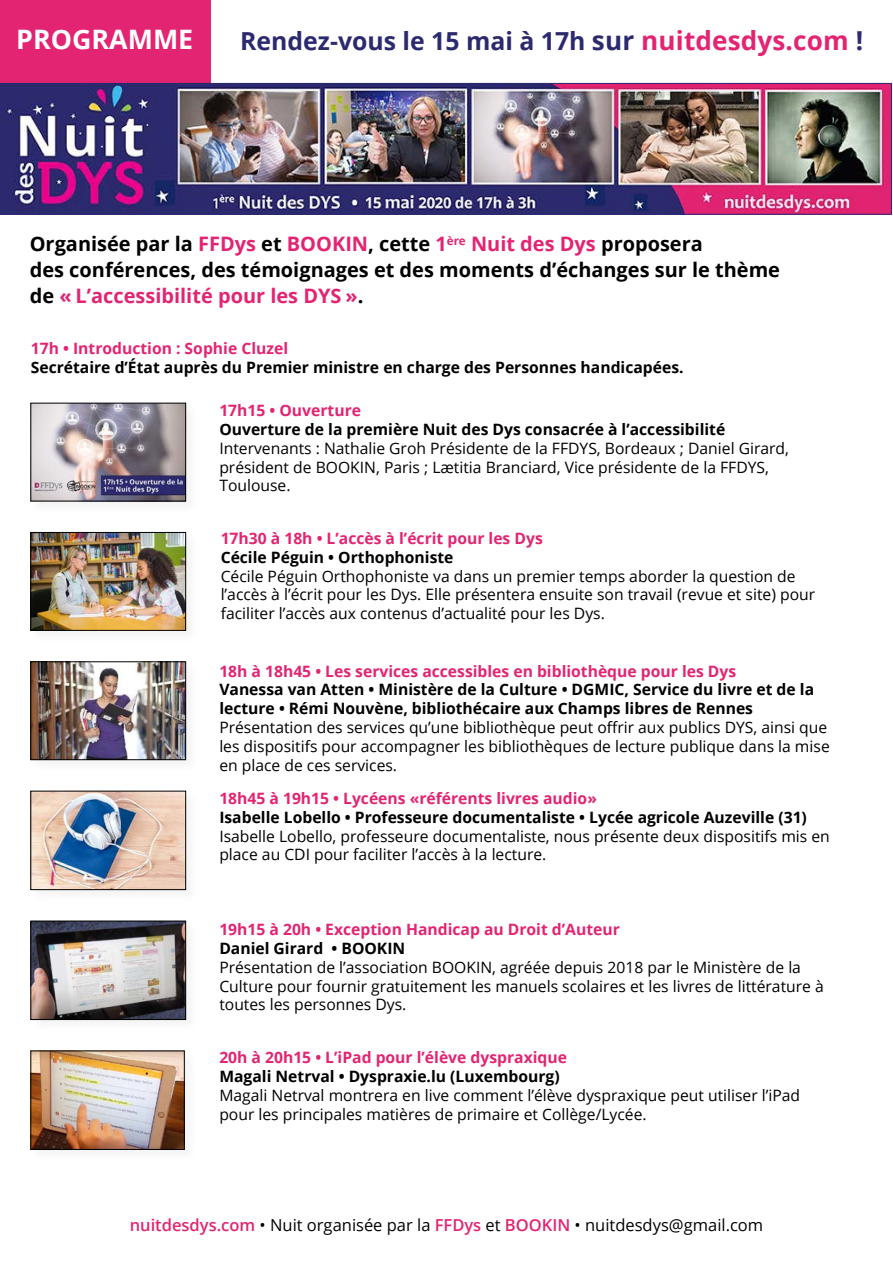
<style>
.page{position:relative;width:893px;height:1263px;background:#fff}
.page>*{position:absolute;margin:0;border:0;box-sizing:border-box;transform-origin:0 0}
.t1{font:700 26.85px "Open Sans";color:#fff}
.t2{font:700 24.75px "Open Sans";color:#2c2a6e}
.t3{font:700 19.95px/25.7px "Open Sans";color:#000}
.t4{font:16.5px "Open Sans";color:#000}
.t5{font:15.6px/18.8px "Open Sans";color:#000}
.t6{font:700 15.6px/18.8px "Open Sans";color:#000}
.t7{font:700 15.6px "Open Sans";color:#e22472}
.s1{font-size:26.1px}
.s2{font-size:26.1px;color:#e22472}
.s3{color:#e22472}
.s4{font-weight:600;color:#e22472}
</style>
<div class="page">
<div style="left:0;top:0;width:210px;height:106px;background:#e22472"></div>
<img style="left:0;top:83px;width:892px;height:132px">
<div style="left:29px;top:401px;width:171px;height:115px;background:#000;opacity:.05"></div>
<img style="left:33px;top:405px;width:151px;height:94px">
<div style="left:31px;top:403px;width:155px;height:98px;border:1px solid #000"></div>
<div style="left:29px;top:530px;width:171px;height:115px;background:#000;opacity:.05"></div>
<img style="left:33px;top:534px;width:151px;height:94px">
<div style="left:31px;top:532px;width:155px;height:98px;border:1px solid #000"></div>
<div style="left:29px;top:660px;width:171px;height:114px;background:#000;opacity:.05"></div>
<img style="left:33px;top:664px;width:151px;height:94px">
<div style="left:31px;top:662px;width:155px;height:98px;border:1px solid #000"></div>
<div style="left:29px;top:788px;width:171px;height:116px;background:#000;opacity:.05"></div>
<img style="left:33px;top:793px;width:151px;height:95px">
<div style="left:31px;top:791px;width:155px;height:99px;border:1px solid #000"></div>
<div style="left:29px;top:918px;width:171px;height:116px;background:#000;opacity:.05"></div>
<img style="left:33px;top:923px;width:151px;height:95px">
<div style="left:31px;top:921px;width:155px;height:99px;border:1px solid #000"></div>
<div style="left:29px;top:1048px;width:170px;height:115px;background:#000;opacity:.05"></div>
<img style="left:33px;top:1053px;width:149px;height:94px">
<h1 class="t1" style="left:16px;top:20px;width:178px">PROGRAMME</h1>
<h2 class="t2" style="left:240px;top:23px;width:624px">Rendez-vous le 15 mai à 17h <span class="s1">sur</span> <span class="s2">nuitdesdys.com</span> <span class="s1">!</span></h2>
<p class="t3" style="left:30px;top:231px;width:752px">Organisée par la <span class="s3">FFDys</span> et <span class="s3">BOOKIN</span>, cette <span class="s3">1</span><sup>ère</sup> <span class="s3">Nuit des Dys</span> proposera<br>des conférences, des témoignages et des moments d’échanges sur le thème de <span class="s3">« L’accessibilité pour les DYS »</span>.</p>
<p class="t7" style="left:31px;top:338px;width:259px">17h • Introduction : Sophie Cluzel</p>
<p class="t6" style="left:31px;top:358px;width:654px">Secrétaire d’État auprès du Premier ministre en charge des Personnes handicapées.</p>
<p class="t7" style="left:219px;top:399px;width:143px">17h15 • Ouverture</p>
<p class="t6" style="left:219px;top:419px;width:507px">Ouverture de la première Nuit des Dys consacrée à l’accessibilité</p>
<p class="t5" style="left:219px;top:438px;width:571px">Intervenants : Nathalie Groh Présidente de la FFDYS, Bordeaux ; Daniel Girard, président de BOOKIN, Paris ; Lætitia Branciard, Vice présidente de la FFDYS,<br>Toulouse.</p>
<p class="t7" style="left:221px;top:527px;width:324px">17h30 à 18h • L’accès à l’écrit pour les Dys</p>
<p class="t6" style="left:221px;top:547px;width:234px">Cécile Péguin • Orthophoniste</p>
<p class="t5" style="left:221px;top:566px;width:596px">Cécile Péguin Orthophoniste va dans un premier temps aborder la question de l’accès à l’écrit pour les Dys. Elle présentera ensuite son travail (revue et site) pour faciliter l’accès aux contenus d’actualité pour les Dys.</p>
<p class="t7" style="left:219px;top:660px;width:518px">18h à 18h45 • Les services accessibles en bibliothèque pour les Dys</p>
<p class="t6" style="left:219px;top:680px;width:596px">Vanessa van Atten • Ministère de la Culture • DGMIC, Service du livre et de la lecture • Rémi Nouvène, bibliothécaire aux Champs libres de Rennes</p>
<p class="t5" style="left:219px;top:718px;width:612px">Présentation des services qu’une bibliothèque peut offrir aux publics DYS, ainsi que les dispositifs pour accompagner les bibliothèques de lecture publique dans la mise en place de ces services.</p>
<p class="t7" style="left:219px;top:787px;width:379px">18h45 à 19h15 • Lycéens «référents livres audio»</p>
<p class="t6" style="left:219px;top:807px;width:589px">Isabelle Lobello • Professeure documentaliste • Lycée agricole Auzeville (31)</p>
<p class="t5" style="left:219px;top:826px;width:612px">Isabelle Lobello, professeure documentaliste, nous présente deux dispositifs mis en place au CDI pour faciliter l’accès à la lecture.</p>
<p class="t7" style="left:219px;top:918px;width:402px">19h15 à 20h • Exception Handicap au Droit d’Auteur</p>
<p class="t6" style="left:219px;top:938px;width:187px">Daniel Girard • BOOKIN</p>
<p class="t5" style="left:219px;top:957px;width:606px">Présentation de l’association BOOKIN, agréée depuis 2018 par le Ministère de la<br>Culture pour fournir gratuitement les manuels scolaires et les livres de littérature à toutes les personnes Dys.</p>
<p class="t7" style="left:219px;top:1046px;width:349px">20h à 20h15 • L’iPad pour l’élève dyspraxique</p>
<p class="t6" style="left:219px;top:1066px;width:342px">Magali Netrval • Dyspraxie.lu (Luxembourg)</p>
<p class="t5" style="left:219px;top:1085px;width:582px">Magali Netrval montrera en live comment l’élève dyspraxique peut utiliser l’iPad pour les principales matières de primaire et Collège/Lycée.</p>
<p class="t4" style="left:130px;top:1214px;width:635px"><span class="s4">nuitdesdys.com</span> • Nuit organisée par la <span class="s4">FFDys</span> et <span class="s4">BOOKIN</span> • nuitdesdys@gmail.com</p>
</div>
